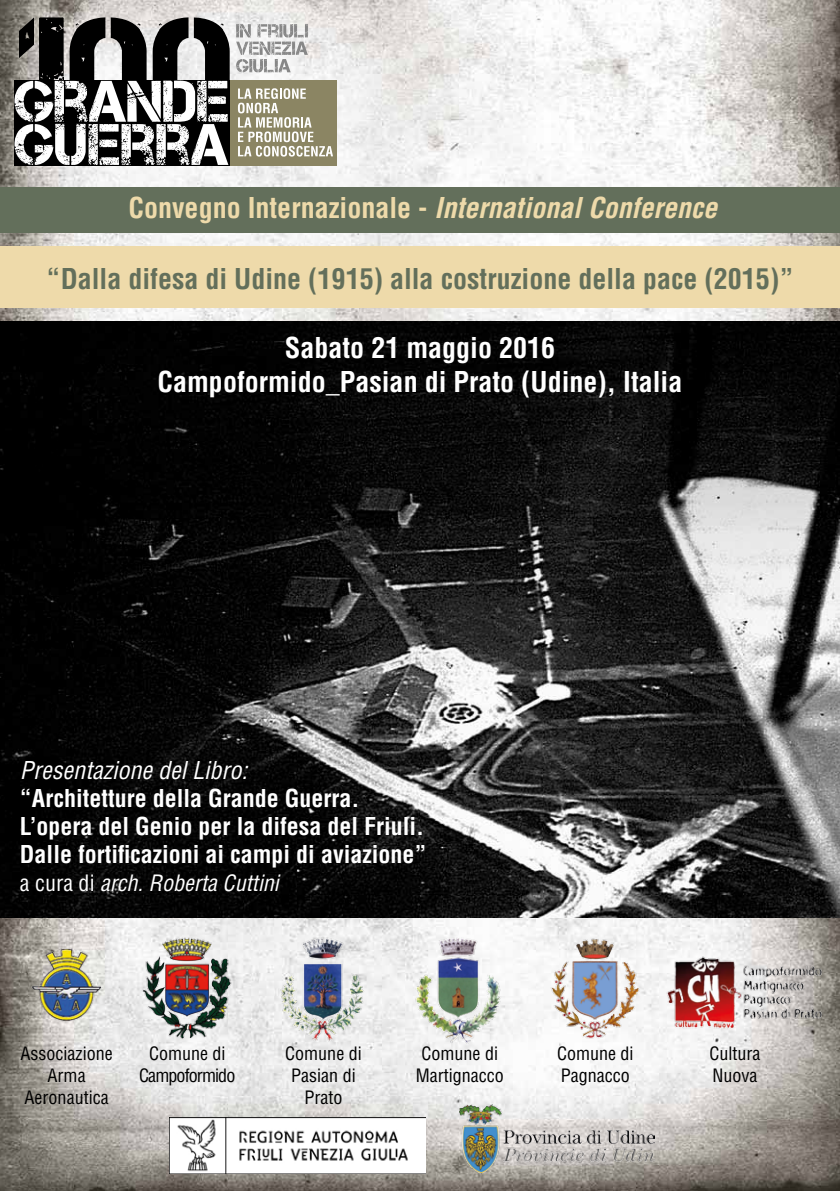
<style>
.page{position:relative;width:840px;height:1191px;background:#fff}
.page>*{position:absolute;margin:0;border:0;box-sizing:border-box;transform-origin:0 0}
.t1{font:700 condensed 28px/33.6px "Helvetica";color:#fff;text-align:center}
.t2{font:700 condensed 28px "Helvetica";color:#636f5b}
.t3{font:700 condensed 28px "Helvetica";color:#eedaaa}
.t4{font:700 condensed 24px/28px "Helvetica";color:#fff}
.t5{font:italic condensed 24px "Helvetica";color:#fff}
.t6{font:italic condensed 22px "Helvetica";color:#fff}
.t7{font:condensed 18px/21.6px "Helvetica";color:#000;text-align:center}
.t8{font:condensed 18px/21.6px "Helvetica";letter-spacing:-.05em;color:#000;text-align:center}
.s1{font-style:italic}
.s2{font-style:normal}
</style>
<div class="page">
<img style="left:0;top:0;width:839px;height:1191px">
<img style="left:0;top:321px;width:839px;height:596px">
<div style="left:0;top:187px;width:839px;height:45px;background:#636f5b"></div>
<div style="left:0;top:246px;width:839px;height:61px;background:#eedaaa"></div>
<div style="left:229px;top:80px;width:108px;height:86px;background:#8b8563"></div>
<svg style="left:14px;top:17px;width:215px;height:148px"></svg>
<svg style="left:238px;top:88px;width:95px;height:69px"></svg>
<svg style="left:236px;top:24px;width:72px;height:48px"></svg>
<img style="left:170px;top:1117px;width:255px;height:57px">
<img style="left:660px;top:951px;width:162px;height:80px">
<img style="left:139px;top:934px;width:96px;height:106px">
<img style="left:275px;top:935px;width:96px;height:106px">
<img style="left:411px;top:936px;width:96px;height:107px">
<img style="left:547px;top:935px;width:95px;height:105px">
<img style="left:29px;top:941px;width:74px;height:82px">
<img style="left:458px;top:1104px;width:196px;height:68px">
<p class="t3" style="left:128px;top:190px;width:590px">Convegno Internazionale - <span class="s1">International Conference</span></p>
<p class="t2" style="left:47px;top:261px;width:747px">“Dalla difesa di Udine (1915) alla costruzione della pace (2015)”</p>
<p class="t1" style="left:157px;top:331px;width:526px">Sabato 21 maggio 2016<br>Campoformido_Pasian di Prato (Udine), Italia</p>
<p class="t5" style="left:20px;top:755px;width:229px">Presentazione del Libro:</p>
<p class="t4" style="left:20px;top:784px;width:408px">“Architetture della Grande Guerra.<br>L’opera del Genio per la difesa del Friuli.<br>Dalle fortificazioni ai campi di aviazione”</p>
<p class="t6" style="left:20px;top:869px;width:260px"><span class="s2">a cura di</span> arch. Roberta Cuttini</p>
<p class="t7" style="left:21px;top:1042px;width:93px">Associazione<br>Arma<br>Aeronautica</p>
<p class="t7" style="left:709px;top:1042px;width:52px;text-align:left">Cultura<br>Nuova</p>
<p class="t8" style="left:139px;top:1042px;width:98px">Comune di<br>Campoformido</p>
<p class="t7" style="left:285px;top:1042px;width:78px">Comune di<br>Pasian di<br>Prato</p>
<p class="t7" style="left:415px;top:1042px;width:89px">Comune di<br>Martignacco</p>
<p class="t7" style="left:556px;top:1042px;width:78px;text-align:left">Comune di<br>Pagnacco</p>
</div>
